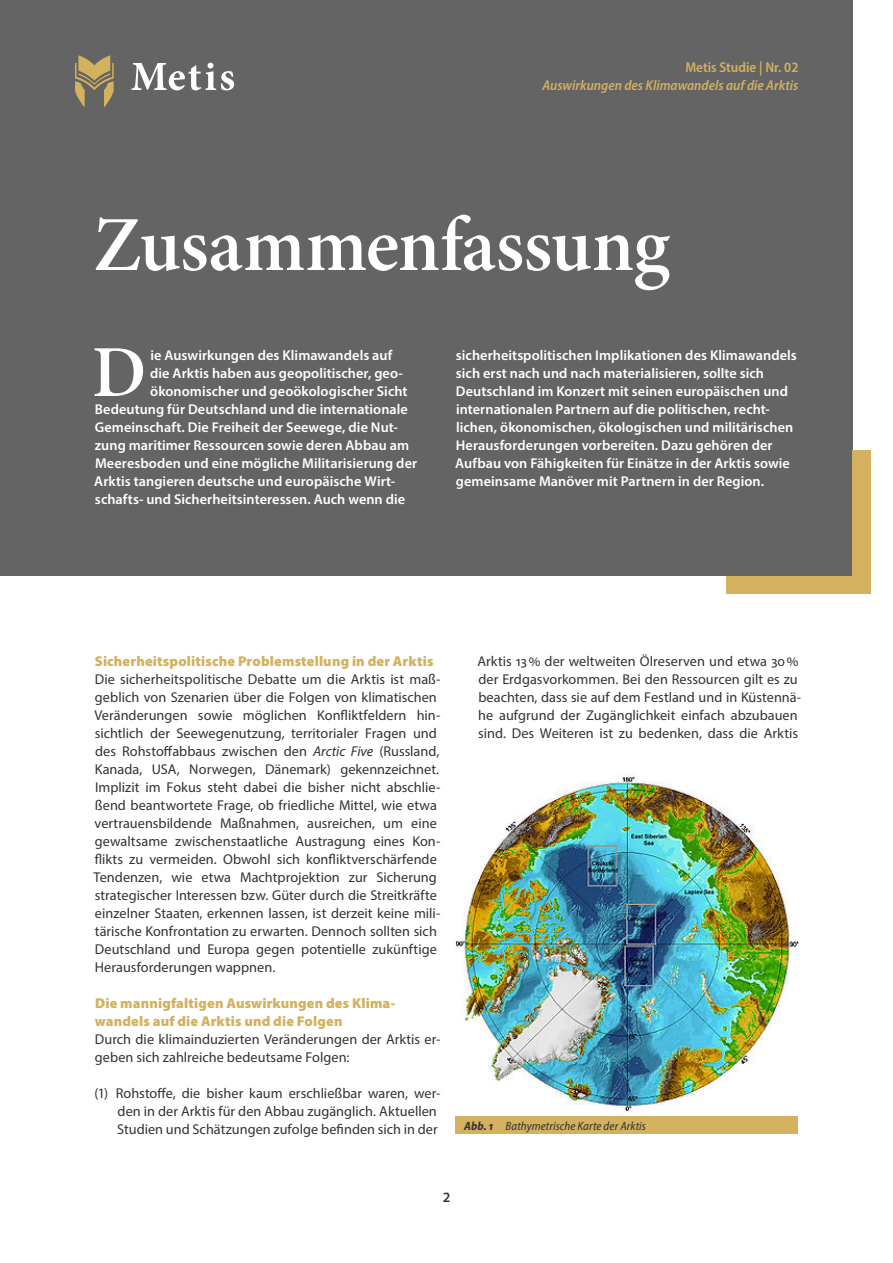
<style>
.page{position:relative;width:893px;height:1263px;background:#fff}
.page>*{position:absolute;margin:0;border:0;box-sizing:border-box;transform-origin:0 0}
.t1{font:600 78px "Minion 3 Subhead";letter-spacing:-.01em;color:#fff}
.t2{font:600 73.35px "Minion 3 Subhead";color:#fff}
.t3{font:14.25px/18px "Myriad Pro";letter-spacing:.005em;color:#323232}
.t4{font:600 14.25px/18px "Myriad Pro";letter-spacing:.005em;color:#fff}
.t5{font:900 14.25px/18px "Myriad Pro";letter-spacing:.01em;color:#d3b15e}
.t6{font:italic 600 semi-condensed 14.25px "Myriad Pro";color:#d3b15e}
.t7{font:600 semi-condensed 14.25px "Myriad Pro";color:#d3b15e}
.t8{font:600 14.25px "Myriad Pro";color:#323232}
.t9{font:italic semi-condensed 12px "Myriad Pro";letter-spacing:.005em;color:#323232}
.s1{font-style:italic}
.s2{font-weight:700}
</style>
<div class="page">
<div style="left:0;top:0;width:852px;height:576px;background:#646464"></div>
<div style="left:852px;top:450px;width:18px;height:144px;background:#d3b15e"></div>
<div style="left:726px;top:576px;width:144px;height:18px;background:#d3b15e"></div>
<img style="left:456px;top:774px;width:342px;height:340px">
<div style="left:455px;top:1116px;width:343px;height:18px;background:#d3b15e"></div>
<svg style="left:132px;top:63px;width:102px;height:27px"></svg>
<svg style="left:75px;top:55px;width:39px;height:52px"></svg>
<p class="t7" style="left:685px;top:58px;width:115px">Metis Studie | Nr. 02</p>
<p class="t6" style="left:542px;top:76px;width:257px">Auswirkungen des Klimawandels auf die Arktis</p>
<h1 class="t1" style="left:94px;top:191px;width:576px">Zusammenfassung</h1>
<h2 class="t2" style="left:92px;top:322px;width:56px">D</h2>
<p class="t4" style="left:150px;top:346px;width:243px">ie Auswirkungen des Klimawandels auf</p>
<p class="t4" style="left:150px;top:364px;width:254px">die Arktis haben aus geopolitischer, geo-</p>
<p class="t4" style="left:150px;top:382px;width:259px">ökonomischer und geoökologischer Sicht</p>
<p class="t4" style="left:95px;top:400px;width:314px">Bedeutung für Deutschland und die internationale</p>
<p class="t4" style="left:95px;top:418px;width:304px">Gemeinschaft. Die Freiheit der Seewege, die Nut-</p>
<p class="t4" style="left:95px;top:436px;width:316px">zung maritimer Ressourcen sowie deren Abbau am</p>
<p class="t4" style="left:95px;top:454px;width:323px">Meeresboden und eine mögliche Militarisierung der</p>
<p class="t4" style="left:94px;top:472px;width:302px">Arktis tangieren deutsche und europäische Wirt-</p>
<p class="t4" style="left:95px;top:490px;width:311px">schafts- und Sicherheitsinteressen. Auch wenn die</p>
<p class="t4" style="left:455px;top:346px;width:343px">sicherheitspolitischen Implikationen des Klimawandels sich erst nach und nach materialisieren, sollte sich Deutschland im Konzert mit seinen europäischen und internationalen Partnern auf die politischen, recht&shy;lichen, ökonomischen, ökologischen und militärischen Herausforderungen vorbereiten. Dazu gehören der Aufbau von Fähigkeiten für Einätze in der Arktis sowie gemeinsame Manöver mit Partnern in der Region.</p>
<p class="t5" style="left:95px;top:652px;width:340px">Sicherheitspolitische Problemstellung in der Arktis</p>
<p class="t3" style="left:93px;top:670px;width:348px">Die sicherheitspolitische Debatte um die Arktis ist maß&shy;geblich von Szenarien über die Folgen von klimatischen Veränderungen sowie möglichen Konfliktfeldern hin&shy;sichtlich der Seewegenutzung, territorialer Fragen und des Rohstoffabbaus zwischen den <span class="s1">Arctic Five</span> (Russland, Kanada, USA, Norwegen, Dänemark) gekennzeichnet.<br>Implizit im Fokus steht dabei die bisher nicht abschlie&shy;ßend beantwortete Frage, ob friedliche Mittel, wie etwa vertrauensbildende Maßnahmen, ausreichen, um eine gewaltsame zwischenstaatliche Austragung eines Kon&shy;flikts zu vermeiden. Obwohl sich konfliktverschärfende Tendenzen, wie etwa Machtprojektion zur Sicherung strategischer Interessen bzw. Güter durch die Streitkräfte einzelner Staaten, erkennen lassen, ist derzeit keine mili&shy;tärische Konfrontation zu erwarten. Dennoch sollten sich Deutschland und Europa gegen potentielle zukünftige Herausforderungen wappnen.</p>
<p class="t5" style="left:95px;top:994px;width:302px">Die mannigfaltigen Auswirkungen des Klima&shy;wandels auf die Arktis und die Folgen</p>
<p class="t3" style="left:95px;top:1030px;width:347px">Durch die klimainduzierten Veränderungen der Arktis er&shy;geben sich zahlreiche bedeutsame Folgen:</p>
<p class="t3" style="left:117px;top:1084px;width:325px;text-indent:-23px">(1) Rohstoffe, die bisher kaum erschließbar waren, wer&shy;den in der Arktis für den Abbau zugänglich. Aktuellen<br>Studien und Schätzungen zufolge befinden sich in der</p>
<p class="t3" style="left:477px;top:652px;width:325px">Arktis 13% der weltweiten Ölreserven und etwa 30% der Erdgasvorkommen. Bei den Ressourcen gilt es zu beachten, dass sie auf dem Festland und in Küstennä&shy;he aufgrund der Zugänglichkeit einfach abzubauen sind. Des Weiteren ist zu bedenken, dass die Arktis</p>
<p class="t9" style="left:464px;top:1118px;width:183px"><span class="s2">Abb. 1</span> Bathymetrische Karte der Arktis</p>
<p class="t8" style="left:442px;top:1188px;width:9px">2</p>
</div>
